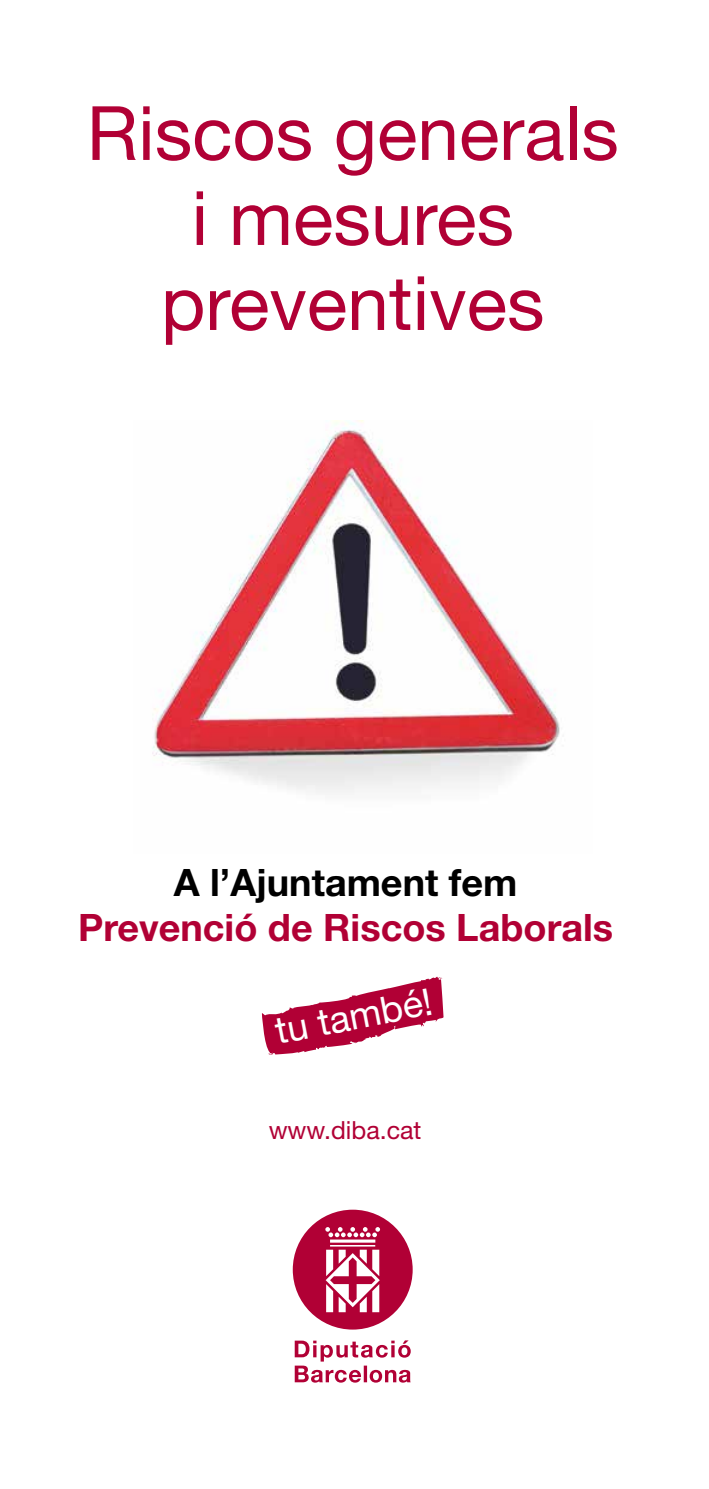
<style>
.page{position:relative;width:709px;height:1489px;background:#fff}
.page>*{position:absolute;margin:0;border:0;box-sizing:border-box;transform-origin:0 0}
.t1{font:75px/85px "Helvetica Neue LT Std";color:#b10035;text-align:center}
.t2{font:700 37.75px "Helvetica Neue LT Std";color:#b10035}
.t3{font:700 37.75px "Helvetica Neue LT Std";color:#000}
.t4{font:37.5px "Helvetica Neue LT Std";color:#fff}
.t5{font:25px "Helvetica Neue LT Std";color:#b10035}
</style>
<div class="page">
<img style="left:152px;top:420px;width:408px;height:373px">
<svg style="left:295px;top:1340px;width:116px;height:42px"></svg>
<svg style="left:293px;top:1209px;width:119px;height:120px"></svg>
<svg style="left:262px;top:976px;width:181px;height:78px"></svg>
<p class="t1" style="left:87px;top:90px;width:533px">Riscos generals i mesures preventives</p>
<p class="t3" style="left:174px;top:858px;width:345px">A l’Ajuntament fem</p>
<p class="t2" style="left:78px;top:904px;width:536px">Prevenció de Riscos Laborals</p>
<p class="t4" style="left:271px;top:1009px;width:161px;rotate:-11deg">tu també!</p>
<p class="t5" style="left:269px;top:1114px;width:154px">www.diba.cat</p>
</div>
